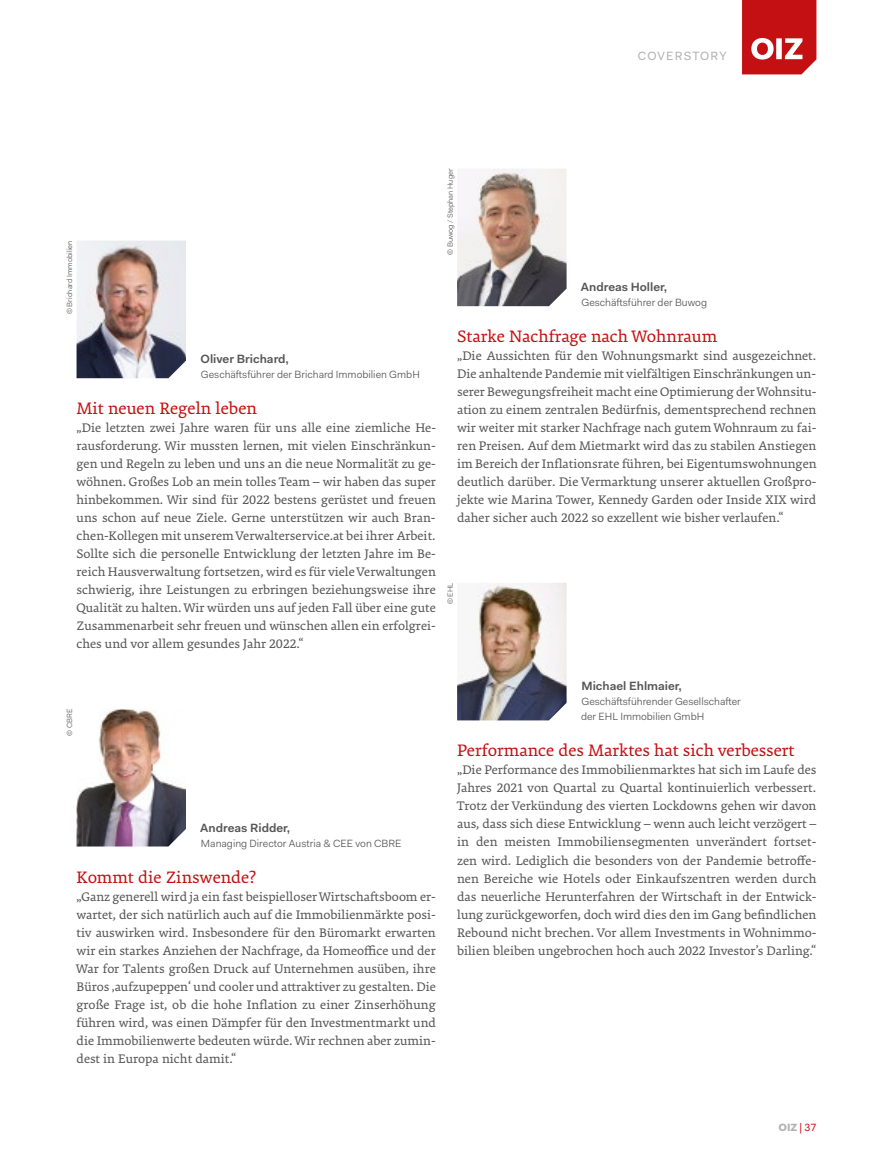
<style>
.page{position:relative;width:893px;height:1170px;background:#fff}
.page>*{position:absolute;margin:0;border:0;box-sizing:border-box;transform-origin:0 0}
.t1{font:18px "Premiera";color:#c41012}
.t2{font:13.5px/18px "Premiera";color:#565656;text-align:justify}
.t3{font:600 12px "Fakt Pro";color:#565656}
.t4{font:12px "Fakt Pro";letter-spacing:.09em;color:#b1b2b3}
.t5{font:10.5px/15px "Fakt Pro Blond";color:#565656}
.t6{font:900 10.5px "Fakt Pro";color:#b1b2b3}
.t7{font:7.5px "Fakt Pro Blond";color:#565656}
.s1{font-weight:400;color:#c41012}
</style>
<div class="page">
<img style="left:77px;top:240px;width:109px;height:138px">
<img style="left:457px;top:169px;width:110px;height:137px">
<img style="left:77px;top:709px;width:109px;height:137px">
<img style="left:457px;top:583px;width:110px;height:137px">
<svg style="left:742px;top:0;width:74px;height:74px"></svg>
<p class="t4" style="left:638px;top:47px;width:90px">COVERSTORY</p>
<p class="t7" style="left:65px;top:314px;width:75px;rotate:-90deg">© Brichard Immobilien</p>
<p class="t3" style="left:201px;top:351px;width:90px">Oliver Brichard,</p>
<p class="t5" style="left:201px;top:367px;width:220px">Geschäftsführer der Brichard Immobilien GmbH</p>
<h1 class="t1" style="left:77px;top:398px;width:182px">Mit neuen Regeln leben</h1>
<p class="t2" style="left:77px;top:419px;width:361px">„Die letzten zwei Jahre waren für uns alle eine ziemliche He&shy;rausforderung. Wir mussten lernen, mit vielen Einschränkun&shy;gen und Regeln zu leben und uns an die neue Normalität zu ge&shy;wöhnen. Großes Lob an mein tolles Team – wir haben das super hinbekommen. Wir sind für 2022 bestens gerüstet und freuen uns schon auf neue Ziele. Gerne unterstützen wir auch Bran&shy;chen-Kollegen mit unserem Verwalterservice.at bei ihrer Arbeit.<br>Sollte sich die personelle Entwicklung der letzten Jahre im Be&shy;reich Hausverwaltung fortsetzen, wird es für viele Verwaltungen schwierig, ihre Leistungen zu erbringen beziehungsweise ihre Qualität zu halten. Wir würden uns auf jeden Fall über eine gute Zusammenarbeit sehr freuen und wünschen allen ein erfolgrei&shy;ches und vor allem gesundes Jahr 2022.“</p>
<p class="t7" style="left:445px;top:255px;width:88px;rotate:-90deg">© Buwog / Stephan Huger</p>
<p class="t3" style="left:581px;top:279px;width:88px">Andreas Holler,</p>
<p class="t5" style="left:581px;top:295px;width:127px">Geschäftsführer der Buwog</p>
<h1 class="t1" style="left:457px;top:326px;width:262px">Starke Nachfrage nach Wohnraum</h1>
<p class="t2" style="left:457px;top:347px;width:361px">„Die Aussichten für den Wohnungsmarkt sind ausgezeichnet.<br>Die anhaltende Pandemie mit vielfältigen Einschränkungen un&shy;serer Bewegungsfreiheit macht eine Optimierung der Wohnsitu&shy;ation zu einem zentralen Bedürfnis, dementsprechend rechnen wir weiter mit starker Nachfrage nach gutem Wohnraum zu fai&shy;ren Preisen. Auf dem Mietmarkt wird das zu stabilen Anstiegen im Bereich der Inflationsrate führen, bei Eigentumswohnungen deutlich darüber. Die Vermarktung unserer aktuellen Großpro&shy;jekte wie Marina Tower, Kennedy Garden oder Inside XIX wird daher sicher auch 2022 so exzellent wie bisher verlaufen.“</p>
<p class="t7" style="left:445px;top:604px;width:23px;rotate:-90deg">© EHL</p>
<p class="t7" style="left:65px;top:735px;width:29px;rotate:-90deg">© CBRE</p>
<p class="t3" style="left:200px;top:819px;width:92px">Andreas Ridder,</p>
<p class="t5" style="left:201px;top:835px;width:202px">Managing Director Austria &amp; CEE von CBRE</p>
<h1 class="t1" style="left:77px;top:866px;width:181px">Kommt die Zinswende?</h1>
<p class="t2" style="left:77px;top:887px;width:361px">„Ganz generell wird ja ein fast beispielloser Wirtschaftsboom er&shy;wartet, der sich natürlich auch auf die Immobilienmärkte posi&shy;tiv auswirken wird. Insbesondere für den Büromarkt erwarten wir ein starkes Anziehen der Nachfrage, da Homeoffice und der War for Talents großen Druck auf Unternehmen ausüben, ihre Büros ‚aufzupeppen‘ und cooler und attraktiver zu gestalten. Die große Frage ist, ob die hohe Inflation zu einer Zinserhöhung führen wird, was einen Dämpfer für den Investmentmarkt und die Immobilienwerte bedeuten würde. Wir rechnen aber zumin&shy;dest in Europa nicht damit.“</p>
<p class="t3" style="left:581px;top:678px;width:102px">Michael Ehlmaier,</p>
<p class="t5" style="left:581px;top:694px;width:161px">Geschäftsführender Gesellschafter der EHL Immobilien GmbH</p>
<h1 class="t1" style="left:457px;top:740px;width:339px">Performance des Marktes hat sich verbessert</h1>
<p class="t2" style="left:457px;top:761px;width:361px">„Die Performance des Immobilienmarktes hat sich im Laufe des Jahres 2021 von Quartal zu Quartal kontinuierlich verbessert.<br>Trotz der Verkündung des vierten Lockdowns gehen wir davon aus, dass sich diese Entwicklung – wenn auch leicht verzögert – in den meisten Immobiliensegmenten unverändert fortset&shy;zen wird. Lediglich die besonders von der Pandemie betroffe&shy;nen Bereiche wie Hotels oder Einkaufszentren werden durch das neuerliche Herunterfahren der Wirtschaft in der Entwick&shy;lung zurückgeworfen, doch wird dies den im Gang befindlichen Rebound nicht brechen. Vor allem Investments in Wohnimmo&shy;bilien bleiben ungebrochen hoch auch 2022 Investor’s Darling.“</p>
<p class="t6" style="left:778px;top:1120px;width:39px">OIZ <span class="s1">| 37</span></p>
</div>
